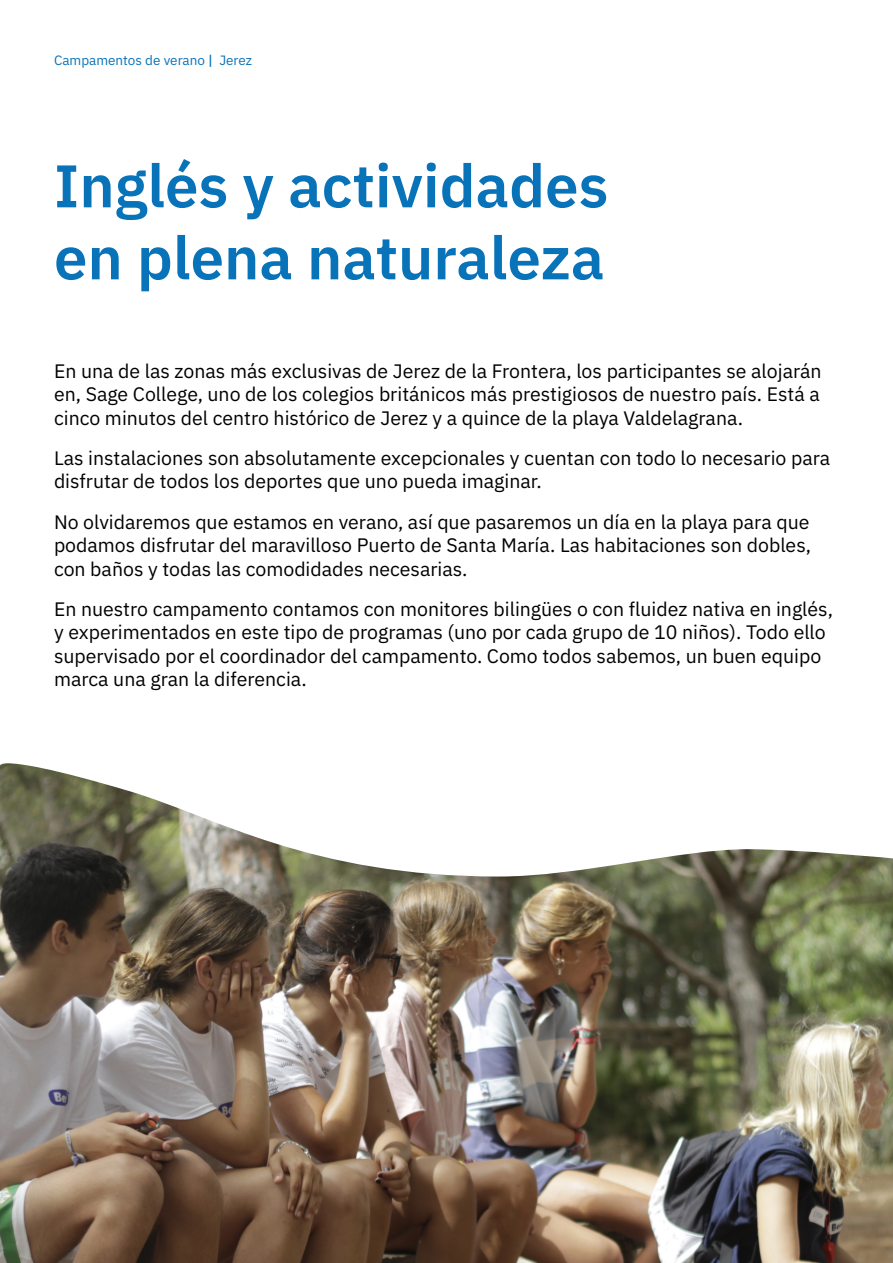
<style>
.page{position:relative;width:893px;height:1263px;background:#fff}
.page>*{position:absolute;margin:0;border:0;box-sizing:border-box;transform-origin:0 0}
.t1{font:600 60px/72px "IBM Plex Sans";color:#0973b9}
.t2{font:19.5px/23.4px "IBM Plex Sans";color:#000;text-align:justify}
.t3{font:13.5px "IBM Plex Sans";color:#0973b9}
.s1{font-weight:500}
</style>
<div class="page">
<img style="left:0;top:763px;width:892px;height:500px">
<img style="left:892px;top:858px;width:1px;height:405px">
<p class="t3" style="left:54px;top:49px;width:200px">Campamentos de verano <span class="s1">|</span> Jerez</p>
<h1 class="t1" style="left:54px;top:145px;width:556px">Inglés y actividades en plena naturaleza</h1>
<p class="t2" style="left:54px;top:357px;width:769px">En una de las zonas más exclusivas de Jerez de la Frontera, los participantes se alojarán en, Sage College, uno de los colegios británicos más prestigiosos de nuestro país. Está a cinco minutos del centro histórico de Jerez y a quince de la playa Valdelagrana.</p>
<p class="t2" style="left:54px;top:445px;width:778px">Las instalaciones son absolutamente excepcionales y cuentan con todo lo necesario para disfrutar de todos los deportes que uno pueda imaginar.</p>
<p class="t2" style="left:54px;top:508px;width:758px">No olvidaremos que estamos en verano, así que pasaremos un día en la playa para que podamos disfrutar del maravilloso Puerto de Santa María. Las habitaciones son dobles, con baños y todas las comodidades necesarias.</p>
<p class="t2" style="left:54px;top:596px;width:780px;text-align:left">En nuestro campamento contamos con monitores bilingües o con fluidez nativa en inglés, y experimentados en este tipo de programas (uno por cada grupo de 10 niños). Todo ello supervisado por el coordinador del campamento. Como todos sabemos, un buen equipo marca una gran la diferencia.</p>
</div>
